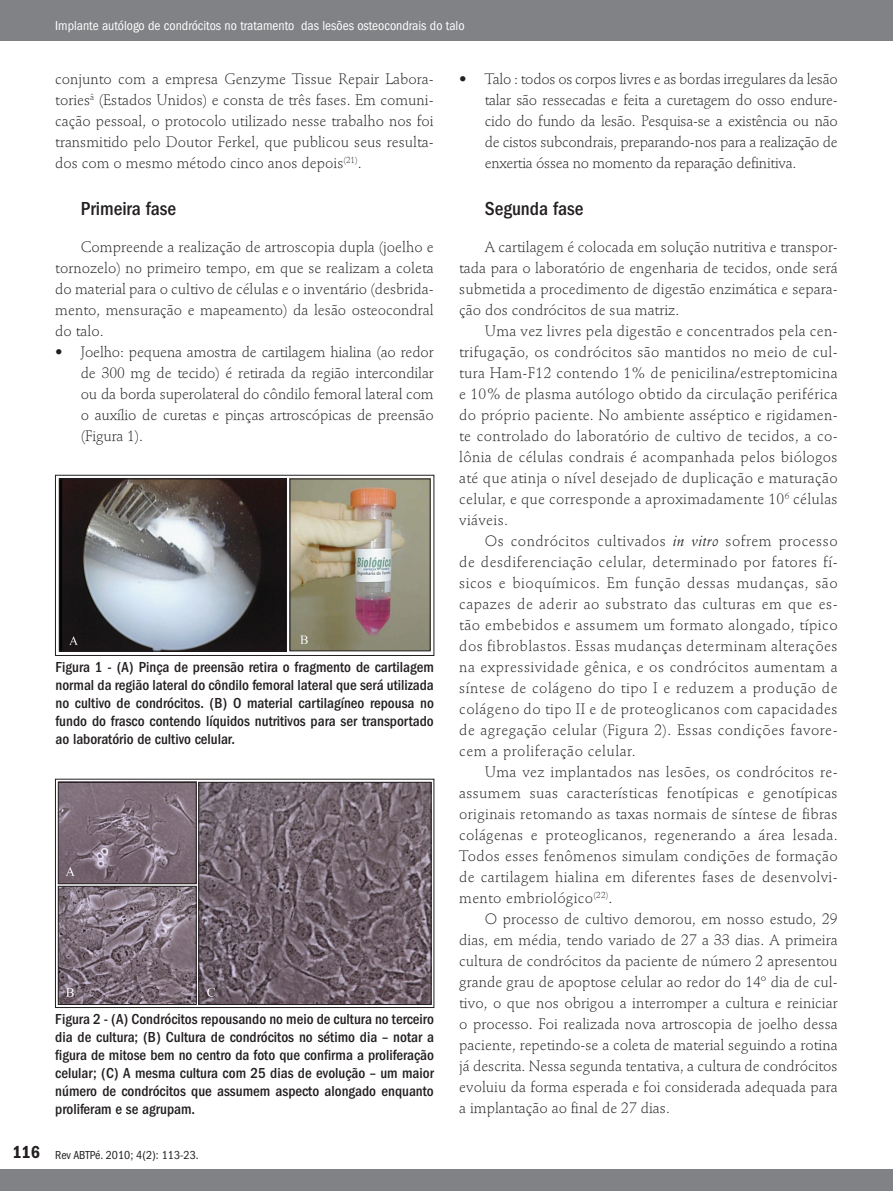
<style>
.page{position:relative;width:893px;height:1191px;background:#fff}
.page>*{position:absolute;margin:0;border:0;box-sizing:border-box;transform-origin:0 0}
._05_2_Sub2{font:500 condensed 19.5px "ITC Franklin Gothic Std";color:#231f20}
._05_0_Texto_txt{font:300 15px/21px "Stempel Schneidler Std";color:#231f20;text-align:justify}
._06_0_Tabela_título{font:500 condensed 15px/18px "ITC Franklin Gothic Std";color:#231f20;text-align:justify}
._05_4_Bullet_1{font:300 15px/21px "Stempel Schneidler Std";letter-spacing:-.015em;color:#231f20;text-align:justify}
.t1{font:condensed 13.5px "ITC Franklin Gothic Std";color:#fff}
.t2{font:condensed 12px "ITC Franklin Gothic Std";color:#231f20}
.s1{font-weight:400;font-style:italic}
.s2{font-family:"ITC Franklin Gothic Std Dm Cd";font-stretch:normal;font-size:18px}
</style>
<div class="page">
<div style="left:0;top:0;width:893px;height:40px;background:#808285"></div>
<div style="left:0;top:1169px;width:893px;height:22px;background:#808285"></div>
<img style="left:61px;top:481px;width:224px;height:168px">
<div style="left:59px;top:479px;width:228px;height:172px;border:1px solid #231f20"></div>
<img style="left:292px;top:481px;width:136px;height:168px">
<div style="left:290px;top:479px;width:140px;height:172px;border:1px solid #231f20"></div>
<div style="left:55px;top:475px;width:379px;height:180px;border:1px solid #231f20"></div>
<img style="left:58px;top:781px;width:138px;height:101px">
<div style="left:58px;top:782px;width:138px;height:102px;border:1px solid #231f20"></div>
<img style="left:60px;top:888px;width:134px;height:114px">
<div style="left:58px;top:886px;width:138px;height:118px;border:1px solid #231f20"></div>
<img style="left:201px;top:784px;width:228px;height:218px">
<div style="left:199px;top:782px;width:232px;height:222px;border:1px solid #231f20"></div>
<p class="t1" style="left:55px;top:18px;width:411px">Implante autólogo de condrócitos no tratamento das lesões osteocondrais do talo</p>
<p class="_05_0_Texto_txt" style="left:55px;top:68px;width:380px">conjunto com a empresa Genzyme Tissue Repair Labora&shy;tories<sup>â</sup> (Estados Unidos) e consta de três fases. Em comuni&shy;cação pessoal, o protocolo utilizado nesse trabalho nos foi transmitido pelo Doutor Ferkel, que publicou seus resulta&shy;dos com o mesmo método cinco anos depois<sup>(21)</sup>.</p>
<p class="_05_2_Sub2" style="left:81px;top:197px;width:97px">Primeira fase</p>
<p class="_05_0_Texto_txt" style="left:55px;top:236px;width:380px;text-indent:26px">Compreende a realização de artroscopia dupla (joelho e tornozelo) no primeiro tempo, em que se realizam a coleta do material para o cultivo de células e o inventário (desbrida&shy;mento, mensuração e mapeamento) da lesão osteocondral do talo.</p>
<p class="_05_4_Bullet_1" style="left:81px;top:341px;width:354px;text-indent:-26px">• Joelho: pequena amostra de cartilagem hialina (ao redor de 300 mg de tecido) é retirada da região intercondilar ou da borda superolateral do côndilo femoral lateral com o auxílio de curetas e pinças artroscópicas de preensão (Figura 1).</p>
<p class="_05_4_Bullet_1" style="left:485px;top:68px;width:354px;text-indent:-26px">• Talo : todos os corpos livres e as bordas irregulares da lesão talar são ressecadas e feita a curetagem do osso endure&shy;cido do fundo da lesão. Pesquisa-se a existência ou não de cistos subcondrais, preparando-nos para a realização de enxertia óssea no momento da reparação definitiva.</p>
<p class="_05_2_Sub2" style="left:485px;top:197px;width:100px">Segunda fase</p>
<p class="_05_0_Texto_txt" style="left:459px;top:236px;width:380px;text-indent:26px">A cartilagem é colocada em solução nutritiva e transpor&shy;tada para o laboratório de engenharia de tecidos, onde será submetida a procedimento de digestão enzimática e separa&shy;ção dos condrócitos de sua matriz.</p>
<p class="_05_0_Texto_txt" style="left:459px;top:320px;width:380px;text-indent:26px">Uma vez livres pela digestão e concentrados pela cen&shy;trifugação, os condrócitos são mantidos no meio de cul&shy;tura Ham-F12 contendo 1% de penicilina/estreptomicina e 10% de plasma autólogo obtido da circulação periférica do próprio paciente. No ambiente asséptico e rigidamen&shy;te controlado do laboratório de cultivo de tecidos, a co&shy;lônia de células condrais é acompanhada pelos biólogos até que atinja o nível desejado de duplicação e maturação celular, e que corresponde a aproximadamente 10<sup>6</sup> células viáveis.</p>
<p class="_05_0_Texto_txt" style="left:459px;top:530px;width:380px;text-indent:26px">Os condrócitos cultivados <span class="s1">in vitro</span> sofrem processo de desdiferenciação celular, determinado por fatores fí&shy;sicos e bioquímicos. Em função dessas mudanças, são capazes de aderir ao substrato das culturas em que es&shy;tão embebidos e assumem um formato alongado, típico dos fibroblastos. Essas mudanças determinam alterações na expressividade gênica, e os condrócitos aumentam a síntese de colágeno do tipo I e reduzem a produção de colágeno do tipo II e de proteoglicanos com capacidades de agregação celular (Figura 2). Essas condições favore&shy;cem a proliferação celular.</p>
<p class="_05_0_Texto_txt" style="left:459px;top:761px;width:380px;text-indent:26px">Uma vez implantados nas lesões, os condrócitos re&shy;assumem suas características fenotípicas e genotípicas originais retomando as taxas normais de síntese de fibras colágenas e proteoglicanos, regenerando a área lesada.<br>Todos esses fenômenos simulam condições de formação de cartilagem hialina em diferentes fases de desenvolvi&shy;mento embriológico<sup>(22)</sup>.</p>
<p class="_05_0_Texto_txt" style="left:459px;top:908px;width:380px;text-indent:26px">O processo de cultivo demorou, em nosso estudo, 29 dias, em média, tendo variado de 27 a 33 dias. A primeira cultura de condrócitos da paciente de número 2 apresentou grande grau de apoptose celular ao redor do 14º dia de cul&shy;tivo, o que nos obrigou a interromper a cultura e reiniciar o processo. Foi realizada nova artroscopia de joelho dessa paciente, repetindo-se a coleta de material seguindo a rotina já descrita. Nessa segunda tentativa, a cultura de condrócitos evoluiu da forma esperada e foi considerada adequada para a implantação ao final de 27 dias.</p>
<p class="_06_0_Tabela_título" style="left:55px;top:658px;width:380px">Figura 1 - (A) Pinça de preensão retira o fragmento de cartilagem normal da região lateral do côndilo femoral lateral que será utilizada no cultivo de condrócitos. (B) O material cartilagíneo repousa no fundo do frasco contendo líquidos nutritivos para ser transportado ao laboratório de cultivo celular.</p>
<p class="_06_0_Tabela_título" style="left:55px;top:1010px;width:380px">Figura 2 - (A) Condrócitos repousando no meio de cultura no terceiro dia de cultura; (B) Cultura de condrócitos no sétimo dia – notar a figura de mitose bem no centro da foto que confirma a proliferação celular; (C) A mesma cultura com 25 dias de evolução – um maior número de condrócitos que assumem aspecto alongado enquanto proliferam e se agrupam.</p>
<p class="t2" style="left:12px;top:1148px;width:188px"><span class="s2">116</span> Rev ABTPé. 2010; 4(2): 113-23.</p>
</div>
